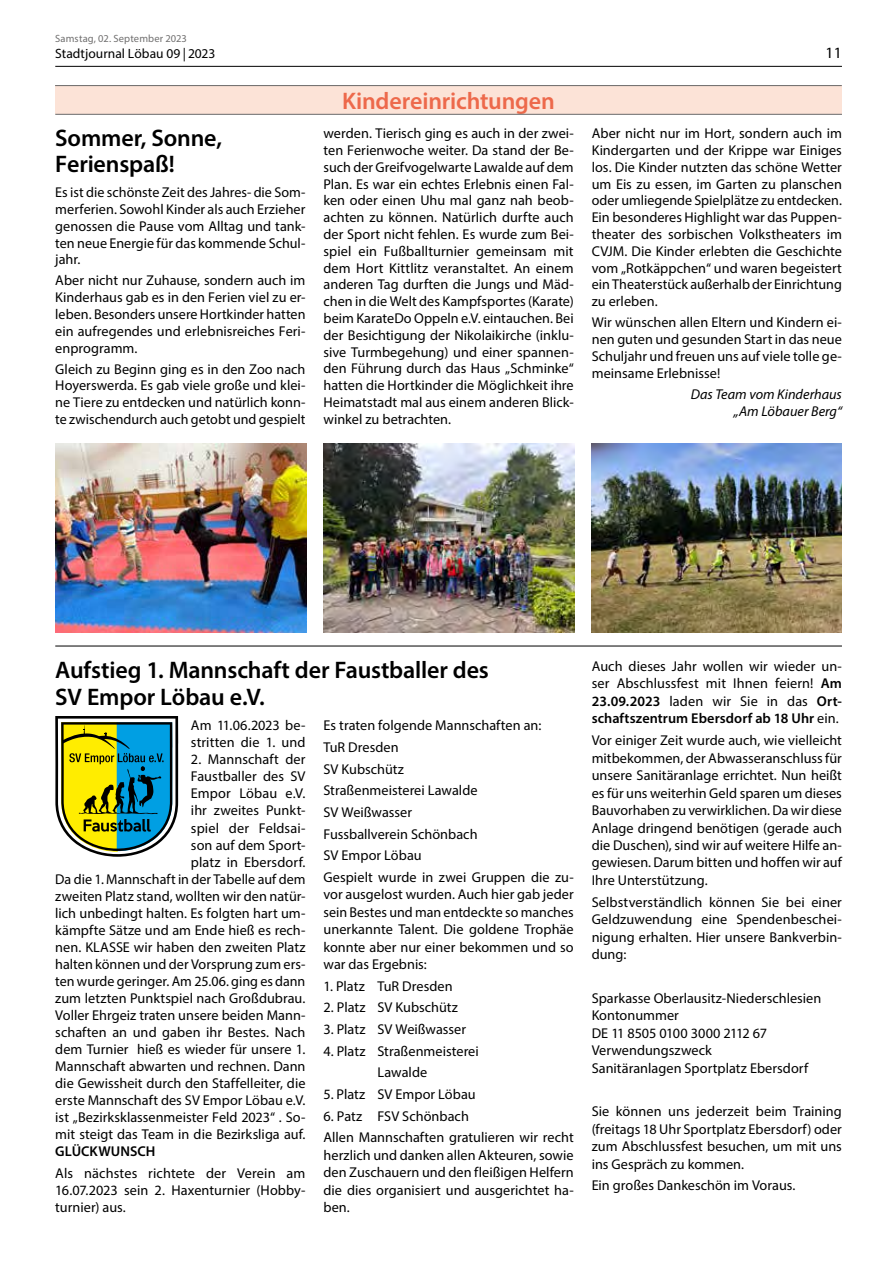
<style>
.page{position:relative;width:893px;height:1263px;background:#fff}
.page>*{position:absolute;margin:0;border:0;box-sizing:border-box;transform-origin:0 0}
.t1{font:600 24px/26.2px "Myriad Pro";letter-spacing:-.005em;color:#000}
.t2{font:600 24px "Myriad Pro";letter-spacing:-.01em;color:#ed694b}
.t3{font:15.75px "Myriad Pro";color:#000}
.t4{font:14.25px/16.8px "Myriad Pro";letter-spacing:.005em;color:#000;text-align:justify}
.t5{font:italic 14.25px/16.8px "Myriad Pro";color:#000;text-align:right}
.t6{font:600 14.25px "Myriad Pro";letter-spacing:.005em;color:#000}
.t7{font:13.5px "Myriad Pro";color:#000}
.t8{font:10.5px "Myriad Pro";letter-spacing:.015em;color:#706f6f}
.s1{font-weight:600}
</style>
<div class="page">
<hr style="left:55px;top:66px;width:787px;height:1px;background:#000">
<div style="left:55px;top:85px;width:787px;height:29px;background:#fce3d7"></div>
<hr style="left:55px;top:85px;width:787px;height:1px;background:#706f6f">
<hr style="left:55px;top:114px;width:787px;height:1px;background:#706f6f">
<img style="left:323px;top:444px;width:251px;height:188px">
<img style="left:55px;top:444px;width:251px;height:188px">
<img style="left:591px;top:443px;width:251px;height:190px">
<svg style="left:55px;top:716px;width:123px;height:141px;background:#76a06c"></svg>
<hr style="left:55px;top:646px;width:787px;height:1px;background:#000">
<p class="t8" style="left:55px;top:32px;width:133px">Samstag, 02. September 2023</p>
<p class="t7" style="left:55px;top:45px;width:162px">Stadtjournal Löbau 09 | 2023</p>
<h1 class="t1" style="left:55px;top:124px;width:168px">Sommer, Sonne,<br>Ferienspaß!</h1>
<p class="t4" style="left:55px;top:184px;width:252px">Es ist die schönste Zeit des Jahres- die Som&shy;merferien. Sowohl Kinder als auch Erzieher genossen die Pause vom Alltag und tank&shy;ten neue Energie für das kommende Schul&shy;jahr.</p>
<p class="t4" style="left:55px;top:272px;width:252px">Aber nicht nur Zuhause, sondern auch im Kinderhaus gab es in den Ferien viel zu er&shy;leben. Besonders unsere Hortkinder hatten ein aufregendes und erlebnisreiches Feri&shy;enprogramm.</p>
<p class="t4" style="left:55px;top:360px;width:252px">Gleich zu Beginn ging es in den Zoo nach Hoyerswerda. Es gab viele große und klei&shy;ne Tiere zu entdecken und natürlich konn&shy;te zwischendurch auch getobt und gespielt</p>
<h1 class="t2" style="left:342px;top:85px;width:214px">Kindereinrichtungen</h1>
<p class="t3" style="left:826px;top:43px;width:18px">11</p>
<p class="t4" style="left:323px;top:125px;width:252px">werden. Tierisch ging es auch in der zwei&shy;ten Ferienwoche weiter. Da stand der Be&shy;such der Greifvogelwarte Lawalde auf dem Plan. Es war ein echtes Erlebnis einen Fal&shy;ken oder einen Uhu mal ganz nah beob&shy;achten zu können. Natürlich durfte auch der Sport nicht fehlen. Es wurde zum Bei&shy;spiel ein Fußballturnier gemeinsam mit dem Hort Kittlitz veranstaltet. An einem anderen Tag durften die Jungs und Mäd&shy;chen in die Welt des Kampfsportes (Karate) beim KarateDo Oppeln e.V. eintauchen. Bei der Besichtigung der Nikolaikirche (inklu&shy;sive Turmbegehung) und einer spannen&shy;den Führung durch das Haus „Schminke“ hatten die Hortkinder die Möglichkeit ihre Heimatstadt mal aus einem anderen Blick&shy;winkel zu betrachten.</p>
<p class="t4" style="left:592px;top:125px;width:252px">Aber nicht nur im Hort, sondern auch im Kindergarten und der Krippe war Einiges los. Die Kinder nutzten das schöne Wetter um Eis zu essen, im Garten zu planschen oder umliegende Spielplätze zu entdecken.<br>Ein besonderes Highlight war das Puppen&shy;theater des sorbischen Volkstheaters im CVJM. Die Kinder erlebten die Geschichte vom „Rotkäppchen“ und waren begeistert ein Theaterstück außerhalb der Einrichtung zu erleben.</p>
<p class="t4" style="left:592px;top:314px;width:252px">Wir wünschen allen Eltern und Kindern ei&shy;nen guten und gesunden Start in das neue Schuljahr und freuen uns auf viele tolle ge&shy;meinsame Erlebnisse!</p>
<p class="t5" style="left:691px;top:385px;width:153px">Das Team vom Kinderhaus „Am Löbauer Berg“</p>
<h1 class="t1" style="left:55px;top:656px;width:435px">Aufstieg 1. Mannschaft der Faustballer des<br>SV Empor Löbau e.V.</h1>
<p class="t4" style="left:191px;top:717px;width:116px">Am 11.06.2023 be&shy;stritten die 1. und</p>
<p class="t4" style="left:55px;top:751px;width:252px;text-align:right">2. Mannschaft der<br>Faustballer des SV<br>Empor Löbau e.V.<br>ihr zweites Punkt-<br>spiel der Feldsai-<br>son auf dem Sport-<br>platz in Ebersdorf.<br>Da die 1. Mannschaft in der Tabelle auf dem zweiten Platz stand, wollten wir den natür&shy;lich unbedingt halten. Es folgten hart um&shy;kämpfte Sätze und am Ende hieß es rech&shy;nen. KLASSE wir haben den zweiten Platz halten können und der Vorsprung zum ers&shy;ten wurde geringer. Am 25.06. ging es dann zum letzten Punktspiel nach Großdubrau.<br>Voller Ehrgeiz traten unsere beiden Mann&shy;schaften an und gaben ihr Bestes. Nach dem Turnier hieß es wieder für unsere 1.<br>Mannschaft abwarten und rechnen. Dann die Gewissheit durch den Staffelleiter, die erste Mannschaft des SV Empor Löbau e.V. ist „Bezirksklassenmeister Feld 2023“ . So&shy;mit steigt das Team in die Bezirksliga auf.</p>
<p class="t6" style="left:55px;top:1142px;width:102px">GLÜCKWUNSCH</p>
<p class="t4" style="left:55px;top:1164px;width:252px">Als nächstes richtete der Verein am 16.07.2023 sein 2. Haxenturnier (Hobby&shy;turnier) aus.</p>
<p class="t4" style="left:323px;top:714px;width:252px;line-height:21.6px;text-align:left">Es traten folgende Mannschaften an:<br>TuR Dresden<br>SV Kubschütz<br>Straßenmeisterei Lawalde<br>SV Weißwasser<br>Fussballverein Schönbach<br>SV Empor Löbau<br>Gespielt wurde in zwei Gruppen die zu-</p>
<p class="t4" style="left:323px;top:885px;width:252px;line-height:17.4px">vor ausgelost wurden. Auch hier gab jeder sein Bestes und man entdeckte so manches unerkannte Talent. Die goldene Trophäe konnte aber nur einer bekommen und so war das Ergebnis:</p>
<p class="t4" style="left:323px;top:977px;width:131px">1. Platz TuR Dresden</p>
<p class="t4" style="left:323px;top:999px;width:136px">2. Platz SV Kubschütz</p>
<p class="t4" style="left:323px;top:1020px;width:144px">3. Platz SV Weißwasser</p>
<p class="t4" style="left:323px;top:1040px;width:157px;line-height:21.6px;text-align:center">4. Platz Straßenmeisterei<br>Lawalde</p>
<p class="t4" style="left:323px;top:1085px;width:154px">5. Platz SV Empor Löbau</p>
<p class="t4" style="left:323px;top:1105px;width:252px;line-height:21.6px">6. Patz FSV Schönbach<br>Allen Mannschaften gratulieren wir recht</p>
<p class="t4" style="left:323px;top:1146px;width:252px;line-height:17.4px">herzlich und danken allen Akteuren, sowie den Zuschauern und den fleißigen Helfern die dies organisiert und ausgerichtet ha&shy;ben.</p>
<p class="t4" style="left:592px;top:657px;width:252px;line-height:17.5px">Auch dieses Jahr wollen wir wieder un&shy;ser Abschlussfest mit Ihnen feiern! <span class="s1">Am 23.09.2023</span> laden wir Sie in das <span class="s1">Ort&shy;schaftszentrum Ebersdorf ab 18 Uhr</span> ein.</p>
<p class="t4" style="left:592px;top:731px;width:252px;line-height:17.5px">Vor einiger Zeit wurde auch, wie vielleicht mitbekommen, der Abwasseranschluss für unsere Sanitäranlage errichtet. Nun heißt es für uns weiterhin Geld sparen um dieses Bauvorhaben zu verwirklichen. Da wir diese Anlage dringend benötigen (gerade auch die Duschen), sind wir auf weitere Hilfe an&shy;gewiesen. Darum bitten und hoffen wir auf Ihre Unterstützung.</p>
<p class="t4" style="left:592px;top:893px;width:252px;line-height:17.5px">Selbstverständlich können Sie bei einer Geldzuwendung eine Spendenbeschei&shy;nigung erhalten. Hier unsere Bankverbin&shy;dung:</p>
<p class="t4" style="left:592px;top:989px;width:231px;line-height:17.5px;text-align:left">Sparkasse Oberlausitz-Niederschlesien<br>Kontonummer<br>DE 11 8505 0100 3000 2112 67<br>Verwendungszweck<br>Sanitäranlagen Sportplatz Ebersdorf</p>
<p class="t4" style="left:592px;top:1102px;width:252px;line-height:17.5px">Sie können uns jederzeit beim Training (freitags 18 Uhr Sportplatz Ebersdorf) oder zum Abschlussfest besuchen, um mit uns ins Gespräch zu kommen.</p>
<p class="t4" style="left:592px;top:1177px;width:205px">Ein großes Dankeschön im Voraus.</p>
</div>
